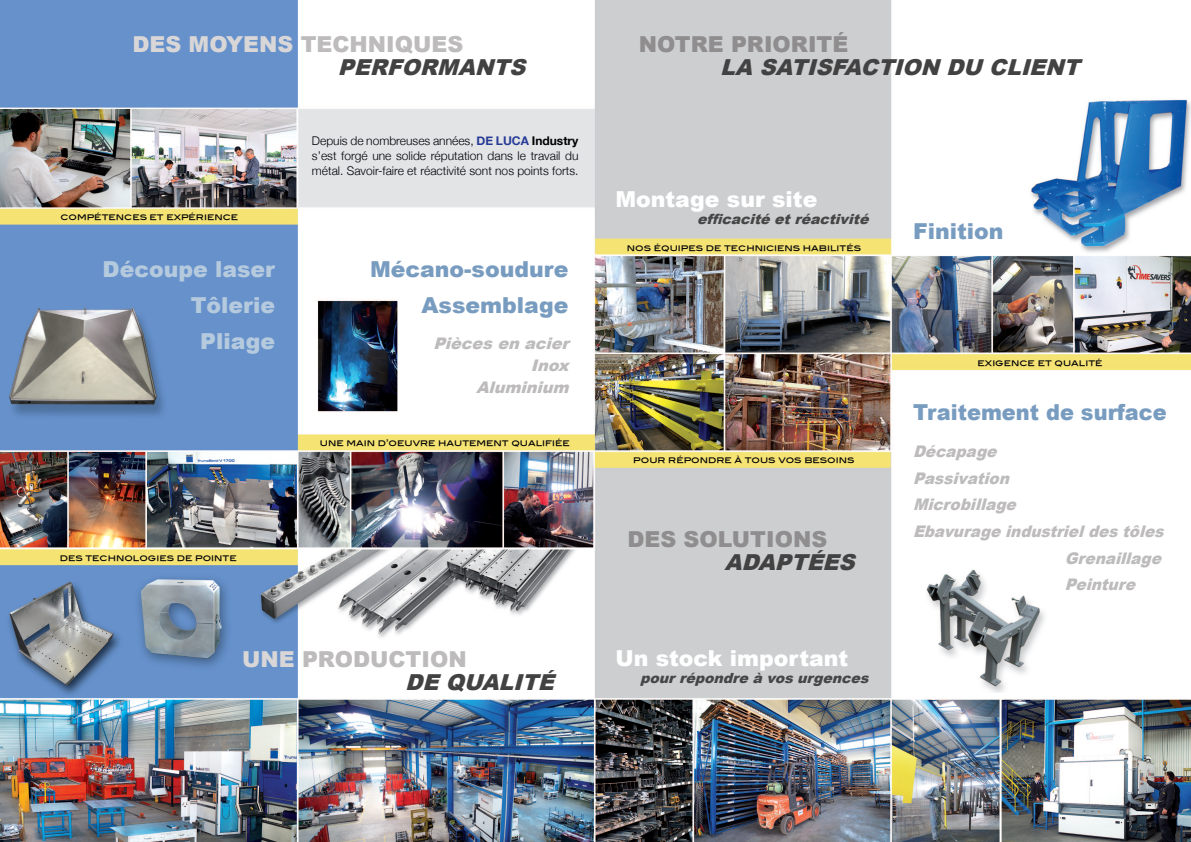
<style>
.page{position:relative;width:1191px;height:842px;background:#fff}
.page>*{position:absolute;margin:0;border:0;box-sizing:border-box;transform-origin:0 0}
.t1{font:italic 900 22px "Arial";color:#434242}
.t2{font:900 22px "Arial";color:#bdbbbb}
.t3{font:900 22px "Arial";color:#789cc0}
.t4{font:900 22px "Arial";color:#fff}
.t5{font:900 22px "Arial";color:#8f8d8e}
.t6{font:900 22px "Arial";color:#b6cade}
.t7{font:900 22px "Arial";color:#789cc0;scale:.95 1}
.t8{font:italic 900 16px "Arial";color:#bdbbbb;scale:.95 1}
.t9{font:italic 900 16px "Arial";color:#bdbbbb;scale:.94 1}
.t10{font:italic 900 16px "Arial";color:#bdbbbb}
.t11{font:italic 900 14px "Arial";color:#474646}
.t12{font:300 12px/15px "Helvetica Neue";color:#000006;text-align:justify}
.t13{font:9px "Blair Md ITCTT Medium";color:#000006}
.s1{color:#d9d6d7}
.s2{font-weight:700;color:#263b96}
.s3{font-weight:700;color:#000}
</style>
<div class="page">
<img style="left:0;top:0;width:1191px;height:842px">
<img style="left:908px;top:558px;width:143px;height:134px">
<p class="t2" style="left:132px;top:28px;width:332px"><span class="s1">DES MOYENS</span> TECHNIQUES</p>
<p class="t1" style="left:338px;top:51px;width:197px">PERFORMANTS</p>
<p class="t13" style="left:60px;top:209px;width:179px">COMPÉTENCES ET EXPÉRIENCE</p>
<p class="t6" style="left:103px;top:253px;width:174px">Découpe laser</p>
<p class="t6" style="left:191px;top:289px;width:86px">Tôlerie</p>
<p class="t6" style="left:200px;top:325px;width:76px">Pliage</p>
<p class="t12" style="left:312px;top:133px;width:268px">Depuis de nombreuses années, <span class="s2">DE LUCA</span> <span class="s3">Industry </span>s’est forgé une solide réputation dans le travail du métal. Savoir-faire et réactivité sont nos points forts.</p>
<p class="t3" style="left:370px;top:253px;width:200px">Mécano-soudure</p>
<p class="t3" style="left:421px;top:289px;width:149px">Assemblage</p>
<p class="t10" style="left:433px;top:331px;width:143px">Piècesenacier</p>
<p class="t10" style="left:531px;top:353px;width:45px">Inox</p>
<p class="t10" style="left:476px;top:376px;width:100px">Aluminium</p>
<p class="t13" style="left:320px;top:435px;width:251px">UNE MAIN D’OEUVRE HAUTEMENT QUALIFIÉE</p>
<p class="t13" style="left:60px;top:550px;width:178px">DES TECHNOLOGIES DE POINTE</p>
<p class="t2" style="left:242px;top:643px;width:226px"><span class="s1">UNE</span> PRODUCTION</p>
<p class="t1" style="left:405px;top:666px;width:158px">DE QUALITÉ</p>
<p class="t5" style="left:639px;top:28px;width:211px">NOTRE PRIORITÉ</p>
<p class="t1" style="left:720px;top:51px;width:369px">LA SATISFACTION DU CLIENT</p>
<p class="t4" style="left:615px;top:183px;width:204px">Montage sur site</p>
<p class="t11" style="left:697px;top:209px;width:178px">efficacitéetréactivité</p>
<p class="t13" style="left:627px;top:240px;width:236px">NOS ÉQUIPES DE TECHNICIENS HABILITÉS</p>
<p class="t13" style="left:633px;top:452px;width:223px">POUR RÉPONDRE À TOUS VOS BESOINS</p>
<p class="t5" style="left:627px;top:523px;width:201px">DES SOLUTIONS</p>
<p class="t1" style="left:724px;top:546px;width:140px">ADAPTÉES</p>
<p class="t4" style="left:615px;top:642px;width:234px">Un stock important</p>
<p class="t11" style="left:640px;top:668px;width:235px">pourrépondreàvosurgences</p>
<p class="t3" style="left:913px;top:215px;width:92px">Finition</p>
<p class="t13" style="left:977px;top:355px;width:126px">EXIGENCE ET QUALITÉ</p>
<p class="t7" style="left:913px;top:396px;width:268px">Traitement de surface</p>
<p class="t8" style="left:913px;top:440px;width:95px">Décapage</p>
<p class="t8" style="left:913px;top:466px;width:109px">Passivation</p>
<p class="t8" style="left:913px;top:493px;width:116px">Microbillage</p>
<p class="t9" style="left:913px;top:519px;width:274px">Ebavurageindustrieldestôles</p>
<p class="t8" style="left:1065px;top:546px;width:109px">Grenaillage</p>
<p class="t8" style="left:1065px;top:573px;width:81px">Peinture</p>
</div>
